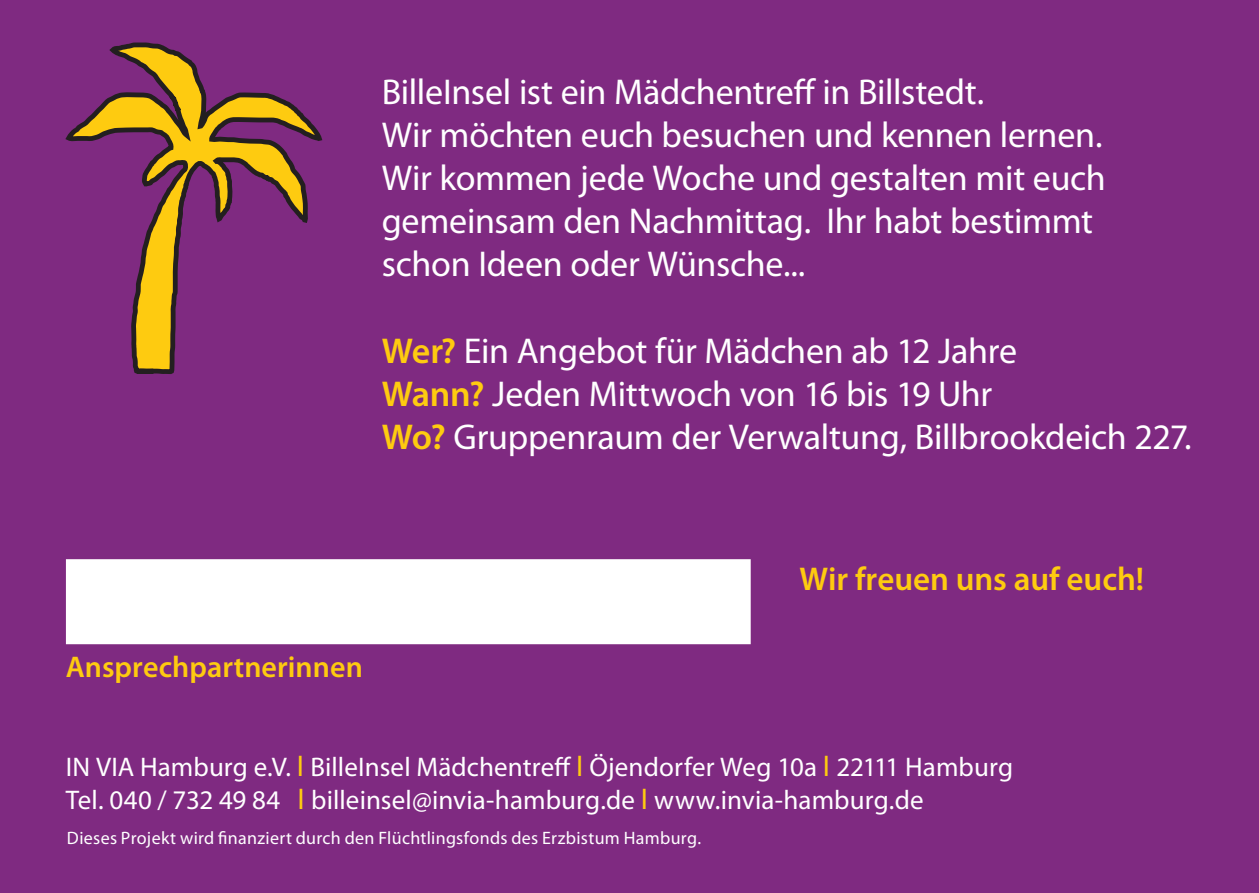
<style>
.page{position:relative;width:1259px;height:893px;background:#7f2a81}
.page>*{position:absolute;margin:0;border:0;box-sizing:border-box;transform-origin:0 0}
.t1{font:36px/43.2px "Myriad Pro";letter-spacing:-.005em;color:#fff}
.t2{font:600 33px "Myriad Pro";color:#fecb10}
.t3{font:600 30px "Myriad Pro";color:#fecb10}
.t4{font:27px/33px "Myriad Pro";letter-spacing:.005em;color:#fff}
.t5{font:18px "Myriad Pro";letter-spacing:.015em;color:#fff}
.s1{font-weight:600;color:#fecb10}
.s2{font-size:30px;color:#fecb10}
</style>
<div class="page">
<svg style="left:65px;top:42px;width:258px;height:332px"></svg>
<div style="left:66px;top:559px;width:684px;height:85px;background:#fff;border:3px solid #fff"></div>
<p class="t1" style="left:382px;top:69px;width:726px">BilleInsel ist ein Mädchentreff in Billstedt.<br>Wir möchten euch besuchen und kennen lernen.<br>Wir kommen jede Woche und gestalten mit euch gemeinsam den Nachmittag. Ihr habt bestimmt schon Ideen oder Wünsche...</p>
<p class="t1" style="left:382px;top:329px;width:811px"><span class="s1">Wer?</span> Ein Angebot für Mädchen ab 12 Jahre<br><span class="s1">Wann?</span> Jeden Mittwoch von 16 bis 19 Uhr<br><span class="s1">Wo?</span> Gruppenraum der Verwaltung, Billbrookdeich 227.</p>
<p class="t3" style="left:66px;top:648px;width:298px">Ansprechpartnerinnen</p>
<p class="t2" style="left:799px;top:558px;width:346px">Wir freuen uns auf euch!</p>
<p class="t4" style="left:66px;top:750px;width:948px">IN VIA Hamburg e.V. <span class="s2">I</span> BilleInsel Mädchentreff <span class="s2">I</span> Öjendorfer Weg 10a <span class="s2">I</span> 22111 Hamburg<br>Tel. 040 / 732 49 84 <span class="s2">I</span> billeinsel@invia-hamburg.de <span class="s2">I</span> www.invia-hamburg.de</p>
<p class="t5" style="left:67px;top:827px;width:636px">Dieses Projekt wird finanziert durch den Flüchtlingsfonds des Erzbistum Hamburg.</p>
</div>
